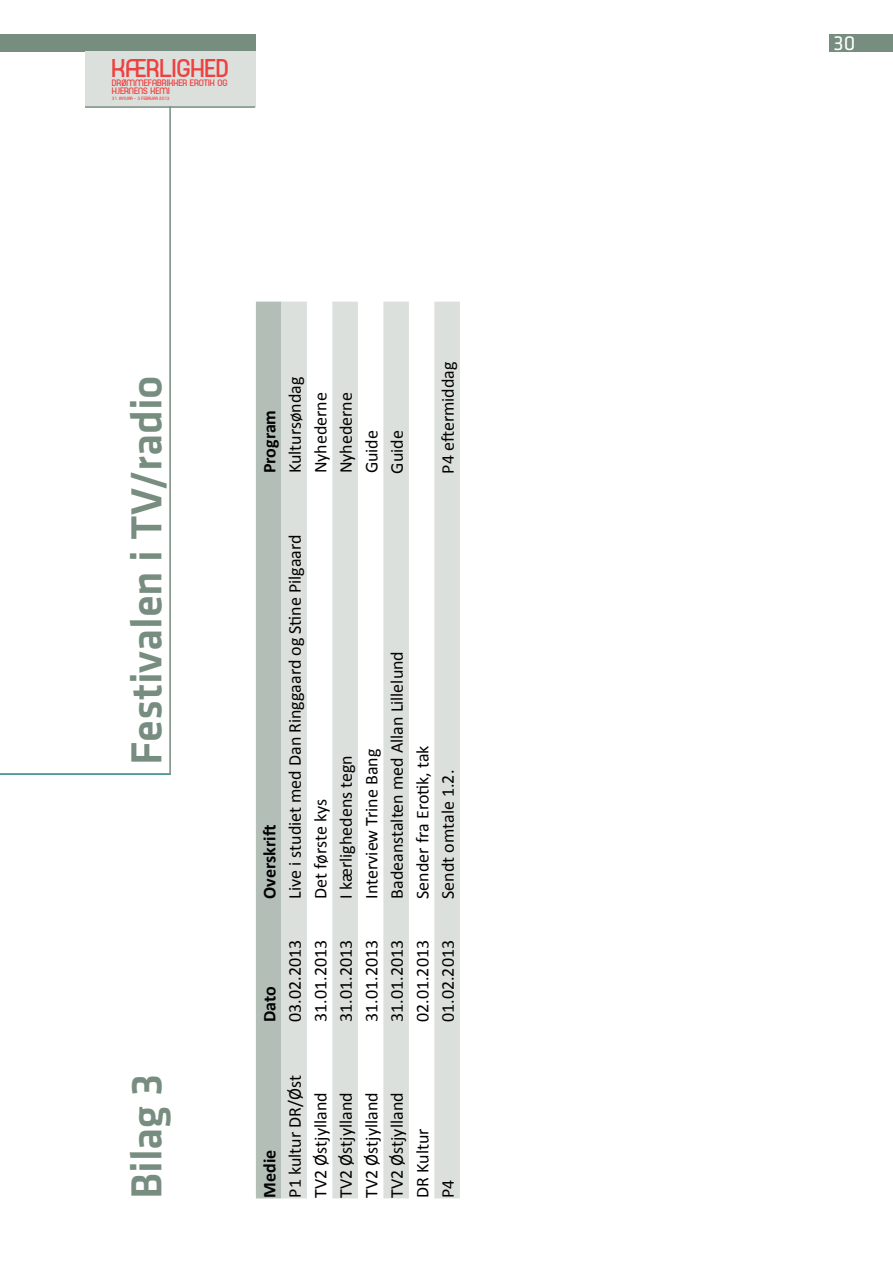
<style>
.page{position:relative;width:893px;height:1263px;background:#fff}
.page>*{position:absolute;margin:0;border:0;box-sizing:border-box;transform-origin:0 0}
.t1{font:500 45px "Klavika";color:#778d7f}
.t2{font:24.45px "Planet Estyle";color:#ef4040}
.t3{font:21px "Klavika";color:#fff}
.t4{font:18px "Calibri";color:#000}
.t5{font:700 18px "Calibri";color:#000}
.t6{font:8.85px/8.4px "Planet Estyle";color:#ef4040}
.t7{font:4.5px "Planet Estyle";color:#ef4040}
</style>
<div class="page">
<div style="left:0;top:34px;width:255px;height:17px;background:#778d7f"></div>
<div style="left:85px;top:51px;width:170px;height:55px;background:#dbe0dc"></div>
<hr style="left:0;top:773px;width:171px;height:2px;background:#298182">
<hr style="left:169px;top:106px;width:2px;height:669px;background:#778d7f">
<div style="left:829px;top:34px;width:64px;height:17px;background:#778d7f"></div>
<hr style="left:85px;top:106px;width:170px;height:2px;background:#778d7f">
<div style="left:256px;top:302px;width:25px;height:896px;background:#b2beb6"></div>
<svg style="left:281px;top:302px;width:179px;height:896px;fill:#dbe0dc"></svg>
<h2 class="t2" style="left:113px;top:52px;width:118px">KÆRLIGHED</h2>
<p class="t6" style="left:112px;top:79px;width:117px">DRØMMEFABRIKKER EROTIK OG<br>HJERNENS KEMI</p>
<p class="t7" style="left:112px;top:96px;width:59px">31 JANUAR - 3 FEBRUAR 2013</p>
<h1 class="t1" style="left:116px;top:765px;width:392px;rotate:-90deg">Festivalen i TV/radio</h1>
<h1 class="t1" style="left:116px;top:1199px;width:127px;rotate:-90deg">Bilag 3</h1>
<p class="t5" style="left:258px;top:473px;width:65px;rotate:-90deg">Program</p>
<p class="t4" style="left:284px;top:473px;width:98px;rotate:-90deg">Kultursøndag</p>
<p class="t4" style="left:309px;top:473px;width:83px;rotate:-90deg">Nyhederne</p>
<p class="t4" style="left:335px;top:473px;width:83px;rotate:-90deg">Nyhederne</p>
<p class="t4" style="left:360px;top:473px;width:45px;rotate:-90deg">Guide</p>
<p class="t4" style="left:386px;top:473px;width:45px;rotate:-90deg">Guide</p>
<p class="t4" style="left:437px;top:473px;width:113px;rotate:-90deg">P4 eftermiddag</p>
<p class="t5" style="left:258px;top:899px;width:75px;rotate:-90deg">Overskrift</p>
<p class="t4" style="left:284px;top:899px;width:366px;rotate:-90deg">Live i studiet med Dan Ringgaard og Stine Pilgaard</p>
<p class="t4" style="left:309px;top:899px;width:101px;rotate:-90deg">Det første kys</p>
<p class="t4" style="left:335px;top:899px;width:145px;rotate:-90deg">I kærlighedens tegn</p>
<p class="t4" style="left:360px;top:899px;width:152px;rotate:-90deg">Interview Trine Bang</p>
<p class="t4" style="left:386px;top:899px;width:249px;rotate:-90deg">Badeanstalten med Allan Lillelund</p>
<p class="t4" style="left:411px;top:899px;width:155px;rotate:-90deg">Sender fra Erotik, tak</p>
<p class="t4" style="left:437px;top:899px;width:130px;rotate:-90deg">Sendt omtale 1.2.</p>
<p class="t5" style="left:258px;top:1022px;width:37px;rotate:-90deg">Dato</p>
<p class="t4" style="left:284px;top:1022px;width:84px;rotate:-90deg">03.02.2013</p>
<p class="t4" style="left:309px;top:1022px;width:84px;rotate:-90deg">31.01.2013</p>
<p class="t4" style="left:335px;top:1022px;width:84px;rotate:-90deg">31.01.2013</p>
<p class="t4" style="left:360px;top:1022px;width:84px;rotate:-90deg">31.01.2013</p>
<p class="t4" style="left:386px;top:1022px;width:84px;rotate:-90deg">31.01.2013</p>
<p class="t4" style="left:411px;top:1022px;width:84px;rotate:-90deg">02.01.2013</p>
<p class="t4" style="left:437px;top:1022px;width:84px;rotate:-90deg">01.02.2013</p>
<p class="t5" style="left:258px;top:1198px;width:49px;rotate:-90deg">Medie</p>
<p class="t4" style="left:284px;top:1198px;width:124px;rotate:-90deg">P1 kultur DR/Øst</p>
<p class="t4" style="left:309px;top:1198px;width:107px;rotate:-90deg">TV2 Østjylland</p>
<p class="t4" style="left:335px;top:1198px;width:107px;rotate:-90deg">TV2 Østjylland</p>
<p class="t4" style="left:360px;top:1198px;width:107px;rotate:-90deg">TV2 Østjylland</p>
<p class="t4" style="left:386px;top:1198px;width:107px;rotate:-90deg">TV2 Østjylland</p>
<p class="t4" style="left:411px;top:1198px;width:71px;rotate:-90deg">DR Kultur</p>
<p class="t4" style="left:437px;top:1198px;width:20px;rotate:-90deg">P4</p>
<p class="t3" style="left:833px;top:29px;width:23px">30</p>
</div>
